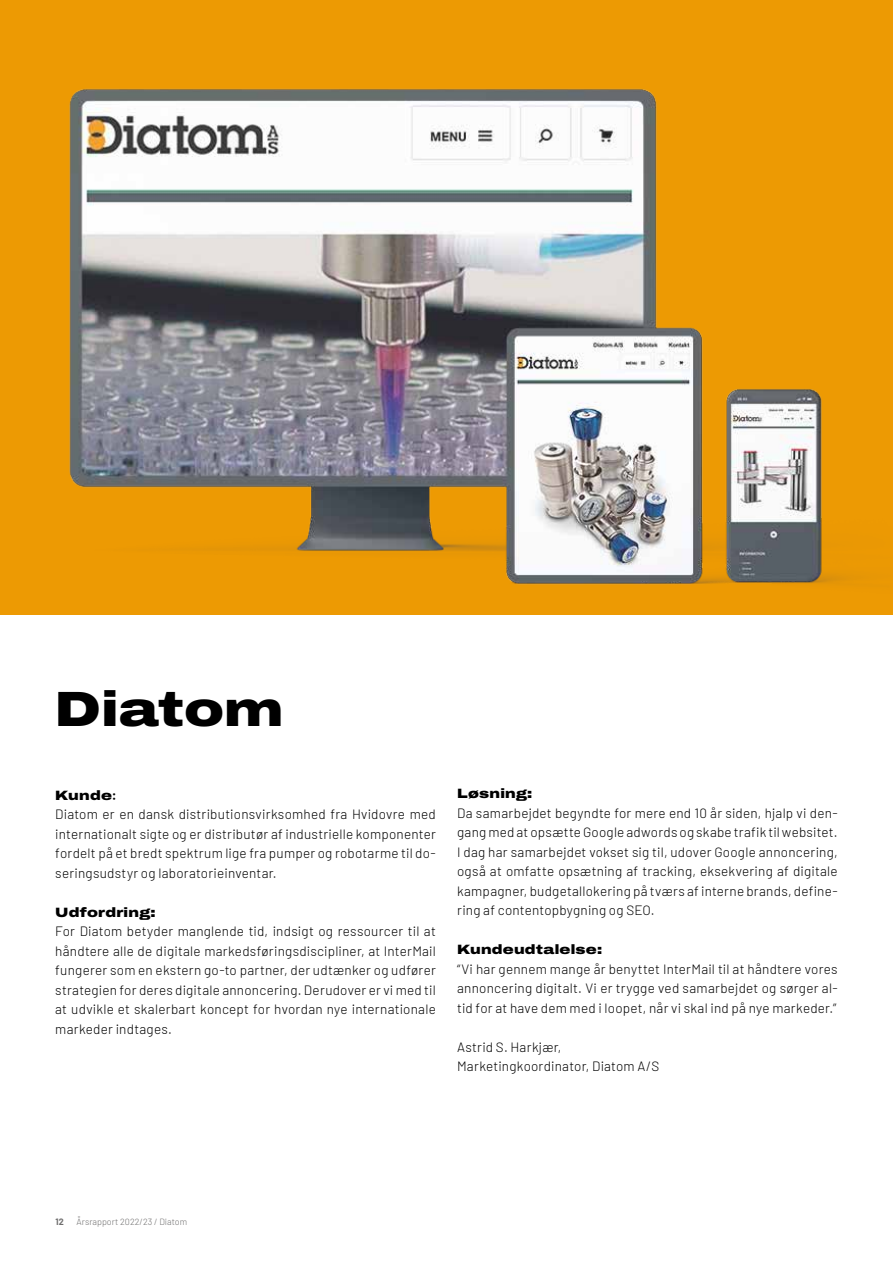
<style>
.page{position:relative;width:893px;height:1263px;background:#fff}
.page>*{position:absolute;margin:0;border:0;box-sizing:border-box;transform-origin:0 0}
.t1{font:900 49.5px "Archivo Expanded";letter-spacing:-.005em;color:#000}
.t2{font:300 13.5px/19.5px "Barlow";letter-spacing:.015em;color:#000;text-align:justify}
.t3{font:900 13.5px "Archivo Expanded";letter-spacing:.015em;color:#000}
.t4{font:300 9px "Barlow";color:#706f6f}
.t5{font:700 9px "Barlow";color:#706f6f}
.s1{font-family:"Barlow";font-weight:700}
</style>
<div class="page">
<div style="left:0;top:0;width:893px;height:614px;background:#ed9a03"></div>
<img style="left:69px;top:88px;width:782px;height:497px">
<hr style="left:892px;top:614px;width:1px;height:581px;background:#c2a1cc">
<h1 class="t1" style="left:55px;top:672px;width:230px">Diatom</h1>
<p class="t3" style="left:55px;top:785px;width:63px">Kunde<span class="s1">:</span></p>
<p class="t2" style="left:55px;top:804px;width:382px">Diatom er en dansk distributionsvirksomhed fra Hvidovre med internationalt sigte og er distributør af industrielle komponenter fordelt på et bredt spektrum lige fra pumper og robotarme til do&shy;seringsudstyr og laboratorieinventar.</p>
<p class="t3" style="left:55px;top:902px;width:102px">Udfordring:</p>
<p class="t2" style="left:55px;top:921px;width:382px">For Diatom betyder manglende tid, indsigt og ressourcer til at håndtere alle de digitale markedsføringsdiscipliner, at InterMail fungerer som en ekstern go-to partner, der udtænker og udfører strategien for deres digitale annoncering. Derudover er vi med til at udvikle et skalerbart koncept for hvordan nye internationale markeder indtages.</p>
<p class="t3" style="left:457px;top:783px;width:77px">Løsning:</p>
<p class="t2" style="left:457px;top:802px;width:382px">Da samarbejdet begyndte for mere end 10 år siden, hjalp vi den&shy;gang med at opsætte Google adwords og skabe trafik til websitet.<br>I dag har samarbejdet vokset sig til, udover Google annoncering, også at omfatte opsætning af tracking, eksekvering af digitale kampagner, budgetallokering på tværs af interne brands, define&shy;ring af contentopbygning og SEO.</p>
<p class="t3" style="left:457px;top:939px;width:146px">Kundeudtalelse:</p>
<p class="t2" style="left:457px;top:958px;width:382px">“Vi har gennem mange år benyttet InterMail til at håndtere vores annoncering digitalt. Vi er trygge ved samarbejdet og sørger al&shy;tid for at have dem med i loopet, når vi skal ind på nye markeder.”</p>
<p class="t2" style="left:457px;top:1036px;width:204px">Astrid S. Harkjær,<br>Marketingkoordinator, Diatom A/S</p>
<p class="t5" style="left:56px;top:1215px;width:10px">12</p>
<p class="t4" style="left:77px;top:1215px;width:112px">Årsrapport 2022/23 / Diatom</p>
</div>
